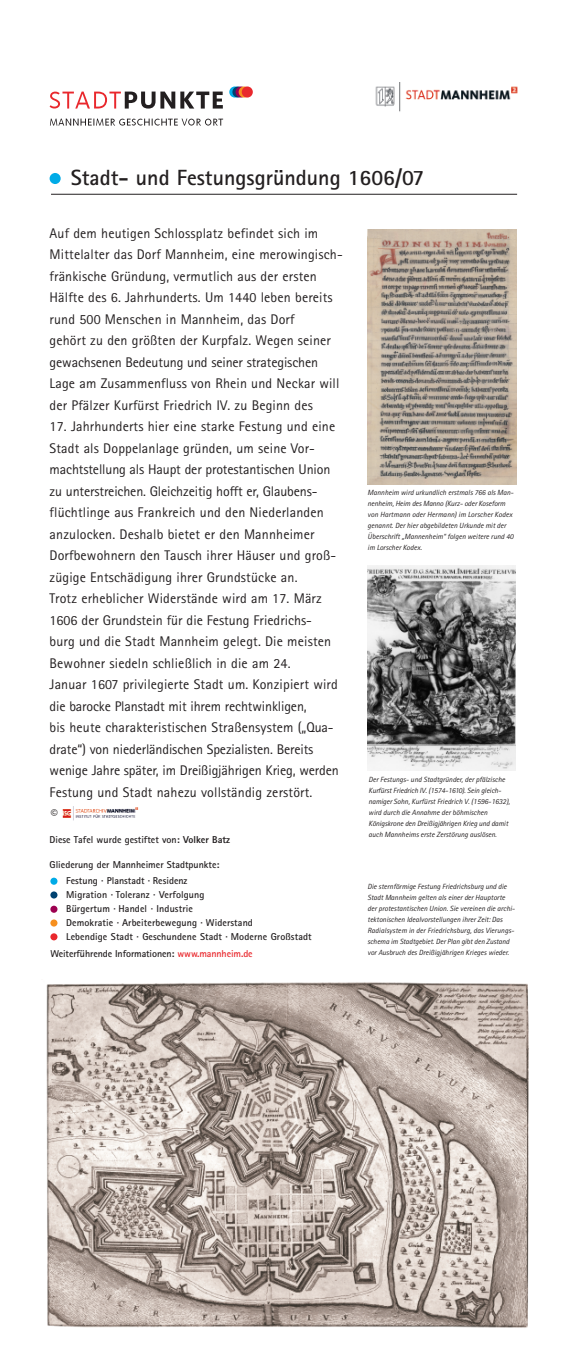
<style>
.page{position:relative;width:567px;height:1347px;background:#fff}
.page>*{position:absolute;margin:0;border:0;box-sizing:border-box;transform-origin:0 0}
.t1{font:700 22px "Rotis Sans Serif";color:#231f20}
.t2{font:14px/21.5px "Rotis Sans Serif";letter-spacing:.01em;color:#231f20}
.t3{font:300 14px "Rotis Sans Serif";color:#231f20}
.t4{font:700 10px/14px "Rotis Sans Serif";letter-spacing:.01em;color:#231f20}
.t5{font:700 10px "Rotis Sans Serif";letter-spacing:-.01em;color:#231f20}
.t6{font:italic 7.5px/11px "Rotis Sans Serif";color:#231f20}
.s1{font-weight:800}
.s2{color:#e9282d}
</style>
<div class="page">
<img style="left:46px;top:982px;width:483px;height:346px">
<svg style="left:229px;top:86px;width:11px;height:12px"></svg>
<svg style="left:232px;top:86px;width:11px;height:12px"></svg>
<svg style="left:236px;top:86px;width:11px;height:12px"></svg>
<svg style="left:239px;top:86px;width:11px;height:12px"></svg>
<div style="left:242px;top:86px;width:11px;height:12px;background:#e9282d;border-radius:50%"></div>
<img style="left:375px;top:83px;width:143px;height:29px">
<svg style="left:50px;top:92px;width:173px;height:17px"></svg>
<svg style="left:50px;top:119px;width:173px;height:7px"></svg>
<img style="left:62px;top:806px;width:77px;height:14px">
<hr style="left:51px;top:194px;width:466px;height:1px;background:#231f20">
<div style="left:50px;top:173px;width:11px;height:11px;background:#00abe7;border-radius:50%"></div>
<img style="left:367px;top:566px;width:148px;height:204px">
<img style="left:368px;top:230px;width:148px;height:254px">
<div style="left:50px;top:919px;width:7px;height:7px;background:#f68f1e;border-radius:50%"></div>
<div style="left:50px;top:933px;width:7px;height:7px;background:#e9282d;border-radius:50%"></div>
<div style="left:50px;top:905px;width:7px;height:7px;background:#9d0151;border-radius:50%"></div>
<div style="left:50px;top:891px;width:7px;height:7px;background:#004270;border-radius:50%"></div>
<div style="left:50px;top:877px;width:7px;height:7px;background:#00abe7;border-radius:50%"></div>
<h1 class="t1" style="left:71px;top:170px;width:355px">Stadt- und Festungsgründung 1606/07</h1>
<p class="t2" style="left:50px;top:224px;width:295px">Auf dem heutigen Schlossplatz befindet sich im Mittelalter das Dorf Mannheim, eine merowingisch&shy;fränkische Gründung, vermutlich aus der ersten Hälfte des 6. Jahrhunderts. Um 1440 leben bereits rund 500 Menschen in Mannheim, das Dorf<br>gehört zu den größten der Kurpfalz. Wegen seiner gewachsenen Bedeutung und seiner strategischen Lage am Zusammenfluss von Rhein und Neckar will der Pfälzer Kurfürst Friedrich IV. zu Beginn des</p>
<p class="t2" style="left:50px;top:417px;width:291px">17. Jahrhunderts hier eine starke Festung und eine Stadt als Doppelanlage gründen, um seine Vor&shy;machtstellung als Haupt der protestantischen Union zu unterstreichen. Gleichzeitig hofft er, Glaubens&shy;flüchtlinge aus Frankreich und den Niederlanden anzulocken. Deshalb bietet er den Mannheimer Dorfbewohnern den Tausch ihrer Häuser und groß&shy;zügige Entschädigung ihrer Grundstücke an.<br>Trotz erheblicher Widerstände wird am 17. März 1606 der Grundstein für die Festung Friedrichs&shy;burg und die Stadt Mannheim gelegt. Die meisten Bewohner siedeln schließlich in die am 24.<br>Januar 1607 privilegierte Stadt um. Konzipiert wird die barocke Planstadt mit ihrem rechtwinkligen,<br>bis heute charakteristischen Straßensystem („Qua&shy;drate“) von niederländischen Spezialisten. Bereits wenige Jahre später, im Dreißigjährigen Krieg, werden Festung und Stadt nahezu vollständig zerstört.</p>
<p class="t3" style="left:51px;top:809px;width:8px">©</p>
<p class="t4" style="left:50px;top:833px;width:182px">Diese Tafel wurde gestiftet von: <span class="s1">Volker Batz</span></p>
<p class="t4" style="left:50px;top:858px;width:171px">Gliederung der Mannheimer Stadtpunkte:</p>
<p class="t4" style="left:66px;top:875px;width:247px">Festung · Planstadt · Residenz<br>Migration · Toleranz · Verfolgung<br>Bürgertum · Handel · Industrie<br>Demokratie · Arbeiterbewegung · Widerstand<br>Lebendige Stadt · Geschundene Stadt · Moderne Großstadt</p>
<p class="t5" style="left:50px;top:950px;width:204px">Weiterführende Informationen: <span class="s2">www.mannheim.de</span></p>
<p class="t6" style="left:368px;top:488px;width:148px">Mannheim wird urkundlich erstmals 766 als Man&shy;nenheim, Heim des Manno (Kurz- oder Koseform von Hartmann oder Hermann) im Lorscher Kodex genannt. Der hier abgebildeten Urkunde mit der Überschrift „Mannenheim“ folgen weitere rund 40 im Lorscher Kodex.</p>
<p class="t6" style="left:369px;top:775px;width:143px">Der Festungs- und Stadtgründer, der pfälzische Kurfürst Friedrich IV. (1574-1610). Sein gleich&shy;namiger Sohn, Kurfürst Friedrich V. (1596-1632), wird durch die Annahme der böhmischen Königskrone den Dreißigjährigen Krieg und damit auch Mannheims erste Zerstörung auslösen.</p>
<p class="t6" style="left:367px;top:881px;width:149px">Die sternförmige Festung Friedrichsburg und die Stadt Mannheim gelten als einer der Hauptorte der protestantischen Union. Sie vereinen die archi&shy;tektonischen Idealvorstellungen ihrer Zeit: Das Radialsystem in der Friedrichsburg, das Vierungs&shy;schema im Stadtgebiet. Der Plan gibt den Zustand vor Ausbruch des Dreißigjährigen Krieges wieder.</p>
</div>
